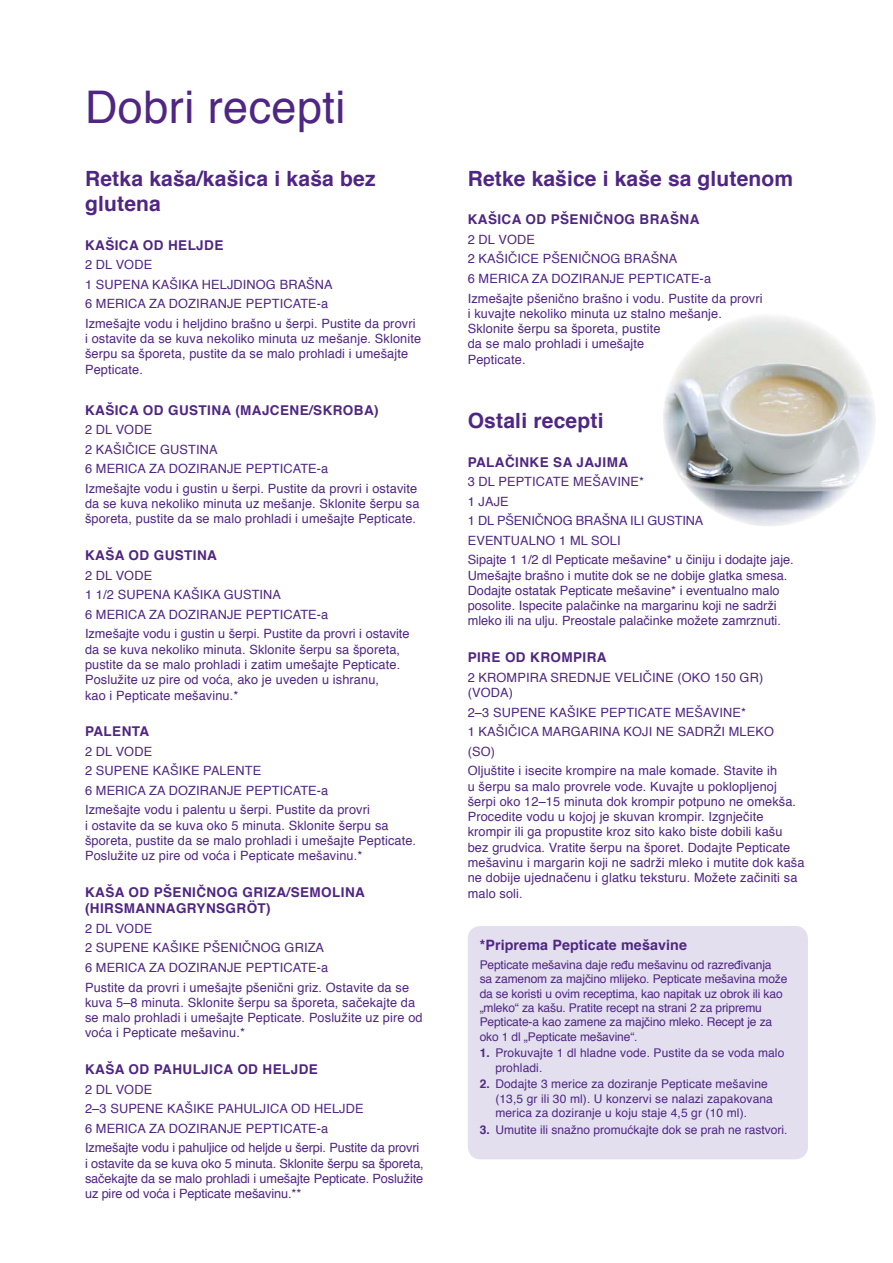
<style>
.page{position:relative;width:893px;height:1263px;background:#fff}
.page>*{position:absolute;margin:0;border:0;box-sizing:border-box;transform-origin:0 0}
.t1{font:45px "Helvetica";letter-spacing:.01em;color:#4f2683}
.t2{font:700 21px/25.2px "Helvetica";letter-spacing:.01em;color:#4f2683}
.t3{font:700 14.25px "Helvetica";letter-spacing:.01em;color:#4f2683}
.t4{font:700 13.5px/16.2px "Helvetica";letter-spacing:.03em;color:#4f2683}
.t5{font:12.75px/19.5px "Helvetica";letter-spacing:.01em;color:#4f2683}
.t6{font:12px/14.4px "Helvetica";letter-spacing:-.01em;color:#4f2683}
.t7{font:12px/14.4px "Helvetica";letter-spacing:.01em;color:#4f2683}
.s1{font-weight:700}
</style>
<div class="page">
<div style="left:468px;top:926px;width:340px;height:233px;background:#e3dfef;border-radius:13px"></div>
<img style="left:663px;top:367px;width:213px;height:106px">
<img style="left:677px;top:473px;width:39px;height:39px">
<img style="left:716px;top:473px;width:107px;height:53px">
<img style="left:823px;top:473px;width:35px;height:38px">
<h1 class="t1" style="left:85px;top:88px;width:262px">Dobri recepti</h1>
<h2 class="t2" style="left:85px;top:168px;width:292px">Retka kaša/kašica i kaša bez glutena</h2>
<p class="t4" style="left:85px;top:238px;width:140px">KAŠICA OD HELJDE</p>
<p class="t5" style="left:85px;top:256px;width:332px">2 DL VODE<br>1 SUPENA KAŠIKA HELJDINOG BRAŠNA<br>6 MERICA ZA DOZIRANJE PEPTICATE-a<br>Izmešajte vodu i heljdino brašno u šerpi. Pustite da provri</p>
<p class="t5" style="left:85px;top:332px;width:338px;line-height:15.3px">i ostavite da se kuva nekoliko minuta uz mešanje. Sklonite šerpu sa šporeta, pustite da se malo prohladi i umešajte<br>Pepticate.</p>
<p class="t4" style="left:85px;top:403px;width:295px">KAŠICA OD GUSTINA (MAJCENE/SKROBA)</p>
<p class="t5" style="left:85px;top:421px;width:334px">2 DL VODE<br>2 KAŠIČICE GUSTINA<br>6 MERICA ZA DOZIRANJE PEPTICATE-a<br>Izmešajte vodu i gustin u šerpi. Pustite da provri i ostavite</p>
<p class="t5" style="left:85px;top:497px;width:336px;line-height:15.3px">da se kuva nekoliko minuta uz mešanje. Sklonite šerpu sa šporeta, pustite da se malo prohladi i umešajte Pepticate.</p>
<p class="t4" style="left:85px;top:548px;width:133px">KAŠA OD GUSTINA</p>
<p class="t5" style="left:85px;top:566px;width:326px">2 DL VODE<br>1 1/2 SUPENA KAŠIKA GUSTINA<br>6 MERICA ZA DOZIRANJE PEPTICATE-a<br>Izmešajte vodu i gustin u šerpi. Pustite da provri i ostavite</p>
<p class="t5" style="left:85px;top:642px;width:317px;line-height:15.3px">da se kuva nekoliko minuta. Sklonite šerpu sa šporeta, pustite da se malo prohladi i zatim umešajte Pepticate.<br>Poslužite uz pire od voća, ako je uveden u ishranu, kao i Pepticate mešavinu.*</p>
<p class="t4" style="left:85px;top:724px;width:66px">PALENTA</p>
<p class="t5" style="left:85px;top:743px;width:286px">2 DL VODE<br>2 SUPENE KAŠIKE PALENTE<br>6 MERICA ZA DOZIRANJE PEPTICATE-a<br>Izmešajte vodu i palentu u šerpi. Pustite da provri</p>
<p class="t5" style="left:85px;top:819px;width:333px;line-height:15.3px">i ostavite da se kuva oko 5 minuta. Sklonite šerpu sa šporeta, pustite da se malo prohladi i umešajte Pepticate.<br>Poslužite uz pire od voća i Pepticate mešavinu.*</p>
<p class="t4" style="left:85px;top:885px;width:281px">KAŠA OD PŠENIČNOG GRIZA/SEMOLINA (HIRSMANNAGRYNSGRÖT)</p>
<p class="t5" style="left:85px;top:920px;width:326px">2 DL VODE<br>2 SUPENE KAŠIKE PŠENIČNOG GRIZA<br>6 MERICA ZA DOZIRANJE PEPTICATE-a<br>Pustite da provri i umešajte pšenični griz. Ostavite da se</p>
<p class="t5" style="left:85px;top:996px;width:339px;line-height:15.3px">kuva 5–8 minuta. Sklonite šerpu sa šporeta, sačekajte da se malo prohladi i umešajte Pepticate. Poslužite uz pire od voća i Pepticate mešavinu.*</p>
<p class="t4" style="left:85px;top:1062px;width:234px">KAŠA OD PAHULJICA OD HELJDE</p>
<p class="t5" style="left:85px;top:1080px;width:336px">2 DL VODE<br>2–3 SUPENE KAŠIKE PAHULJICA OD HELJDE<br>6 MERICA ZA DOZIRANJE PEPTICATE-a<br>Izmešajte vodu i pahuljice od heljde u šerpi. Pustite da provri</p>
<p class="t5" style="left:85px;top:1156px;width:340px;line-height:15.3px;text-align:justify">i ostavite da se kuva oko 5 minuta. Sklonite šerpu sa šporeta, sačekajte da se malo prohladi i umešajte Pepticate. Poslužite uz pire od voća i Pepticate mešavinu.**</p>
<h2 class="t2" style="left:468px;top:168px;width:327px">Retke kašice i kaše sa glutenom</h2>
<p class="t4" style="left:468px;top:213px;width:233px">KAŠICA OD PŠENIČNOG BRAŠNA</p>
<p class="t5" style="left:468px;top:231px;width:296px">2 DL VODE<br>2 KAŠIČICE PŠENIČNOG BRAŠNA<br>6 MERICA ZA DOZIRANJE PEPTICATE-a<br>Izmešajte pšenično brašno i vodu. Pustite da provri</p>
<p class="t5" style="left:468px;top:307px;width:256px;line-height:15.3px">i kuvajte nekoliko minuta uz stalno mešanje.<br>Sklonite šerpu sa šporeta, pustite<br>da se malo prohladi i umešajte<br>Pepticate.</p>
<h2 class="t2" style="left:468px;top:410px;width:137px">Ostali recepti</h2>
<p class="t4" style="left:468px;top:455px;width:162px">PALAČINKE SA JAJIMA</p>
<p class="t5" style="left:468px;top:473px;width:328px">3 DL PEPTICATE MEŠAVINE*<br>1 JAJE<br>1 DL PŠENIČNOG BRAŠNA ILI GUSTINA<br>EVENTUALNO 1 ML SOLI<br>Sipajte 1 1/2 dl Pepticate mešavine* u činiju i dodajte jaje.</p>
<p class="t5" style="left:468px;top:568px;width:321px;line-height:15.3px">Umešajte brašno i mutite dok se ne dobije glatka smesa.<br>Dodajte ostatak Pepticate mešavine* i eventualno malo posolite. Ispecite palačinke na margarinu koji ne sadrži mleko ili na ulju. Preostale palačinke možete zamrznuti.</p>
<p class="t4" style="left:468px;top:650px;width:140px">PIRE OD KROMPIRA</p>
<p class="t5" style="left:468px;top:671px;width:297px;line-height:15.3px">2 KROMPIRA SREDNJE VELIČINE (OKO 150 GR) (VODA)</p>
<p class="t5" style="left:468px;top:703px;width:311px">2–3 SUPENE KAŠIKE PEPTICATE MEŠAVINE*<br>1 KAŠIČICA MARGARINA KOJI NE SADRŽI MLEKO (SO)<br>Oljuštite i isecite krompire na male komade. Stavite ih</p>
<p class="t5" style="left:468px;top:779px;width:338px;line-height:15.3px">u šerpu sa malo provrele vode. Kuvajte u poklopljenoj šerpi oko 12–15 minuta dok krompir potpuno ne omekša.<br>Procedite vodu u kojoj je skuvan krompir. Izgnječite krompir ili ga propustite kroz sito kako biste dobili kašu bez grudvica. Vratite šerpu na šporet. Dodajte Pepticate mešavinu i margarin koji ne sadrži mleko i mutite dok kaša ne dobije ujednačenu i glatku teksturu. Možete začiniti sa malo soli.</p>
<p class="t3" style="left:480px;top:939px;width:209px">*Priprema Pepticate mešavine</p>
<p class="t6" style="left:480px;top:958px;width:309px">Pepticate mešavina daje ređu mešavinu od razređivanja<br>sa zamenom za majčino mlijeko. Pepticate mešavina može da se koristi u ovim receptima, kao napitak uz obrok ili kao „mleko“ za kašu. Pratite recept na strani 2 za pripremu Pepticate-a kao zamene za majčino mleko. Recept je za oko 1 dl „Pepticate mešavine“.</p>
<p class="t7" style="left:495px;top:1047px;width:290px;text-indent:-16px"><span class="s1">1.</span> Prokuvajte 1 dl hladne vode. Pustite da se voda malo prohladi.</p>
<p class="t7" style="left:495px;top:1078px;width:279px;text-indent:-16px"><span class="s1">2.</span> Dodajte 3 merice za doziranje Pepticate mešavine (13,5 gr ili 30 ml). U konzervi se nalazi zapakovana merica za doziranje u koju staje 4,5 gr (10 ml).</p>
<p class="t6" style="left:480px;top:1123px;width:309px"><span class="s1">3.</span> Umutite ili snažno promućkajte dok se prah ne rastvori.</p>
</div>
